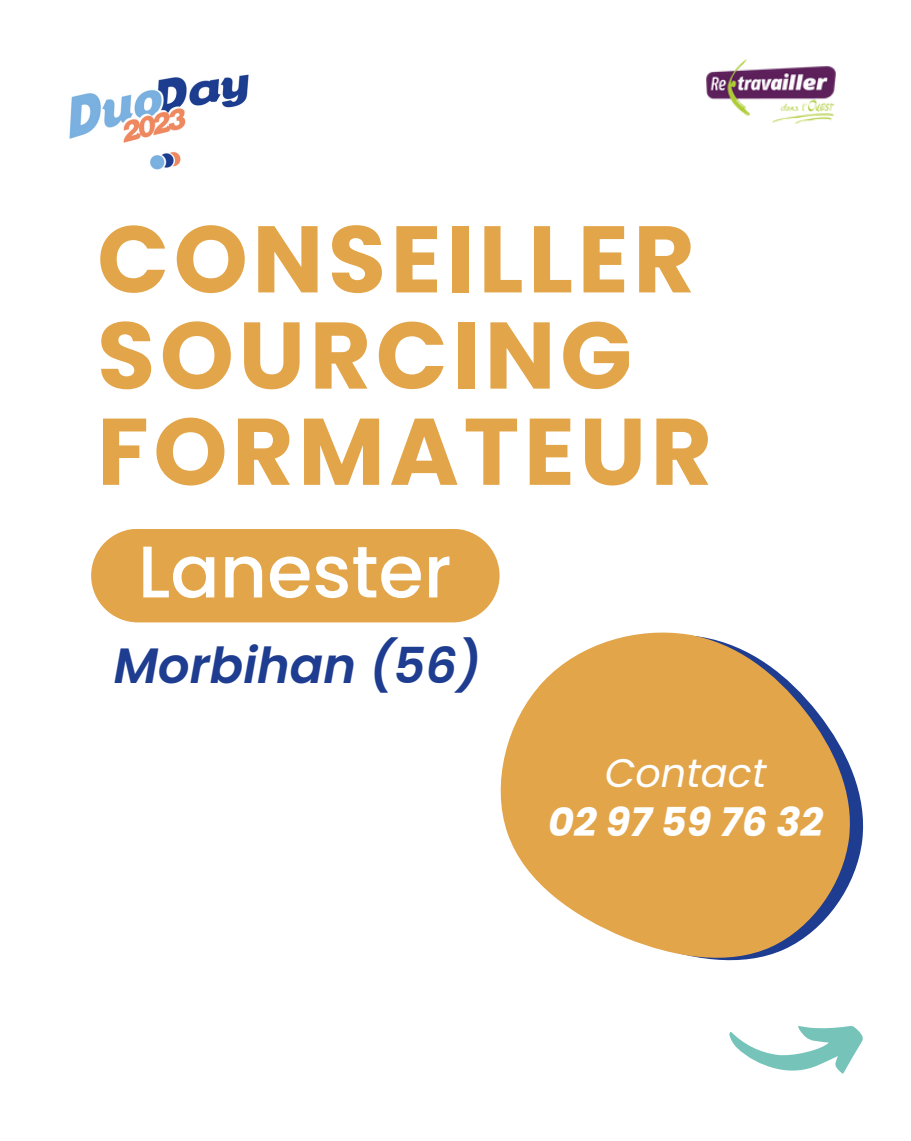
<style>
.page{position:relative;width:911px;height:1141px;background:#fff}
.page>*{position:absolute;margin:0;border:0;box-sizing:border-box;transform-origin:0 0}
.t1{font:700 94.5px/96.3px "Poppins";letter-spacing:.05em;color:#e3a549}
.t2{font:500 73.12px "Poppins";color:#fff}
.t3{font:italic 600 49.5px "Poppins";color:#1e3d90}
.t4{font:italic 700 39.82px "Poppins";color:#fff}
.t5{font:italic 39.82px "Poppins";color:#fff}
</style>
<div class="page">
<svg style="left:729px;top:1026px;width:134px;height:48px"></svg>
<div style="left:91px;top:529px;width:409px;height:93px;background:#e3a549;border-radius:47px"></div>
<svg style="left:854px;top:776px;width:10px;height:97px"></svg>
<svg style="left:500px;top:632px;width:354px;height:329px;fill:#e3a549"></svg>
<img style="left:706px;top:59px;width:130px;height:65px">
<img style="left:69px;top:74px;width:180px;height:96px">
<p class="t1" style="left:97px;top:211px;width:616px">CONSEILLER<br>SOURCING<br>FORMATEUR</p>
<p class="t2" style="left:138px;top:521px;width:315px">Lanester</p>
<p class="t3" style="left:114px;top:630px;width:369px">Morbihan (56)</p>
<p class="t5" style="left:605px;top:745px;width:163px">Contact</p>
<p class="t4" style="left:548px;top:794px;width:277px">02 97 59 76 32</p>
</div>
